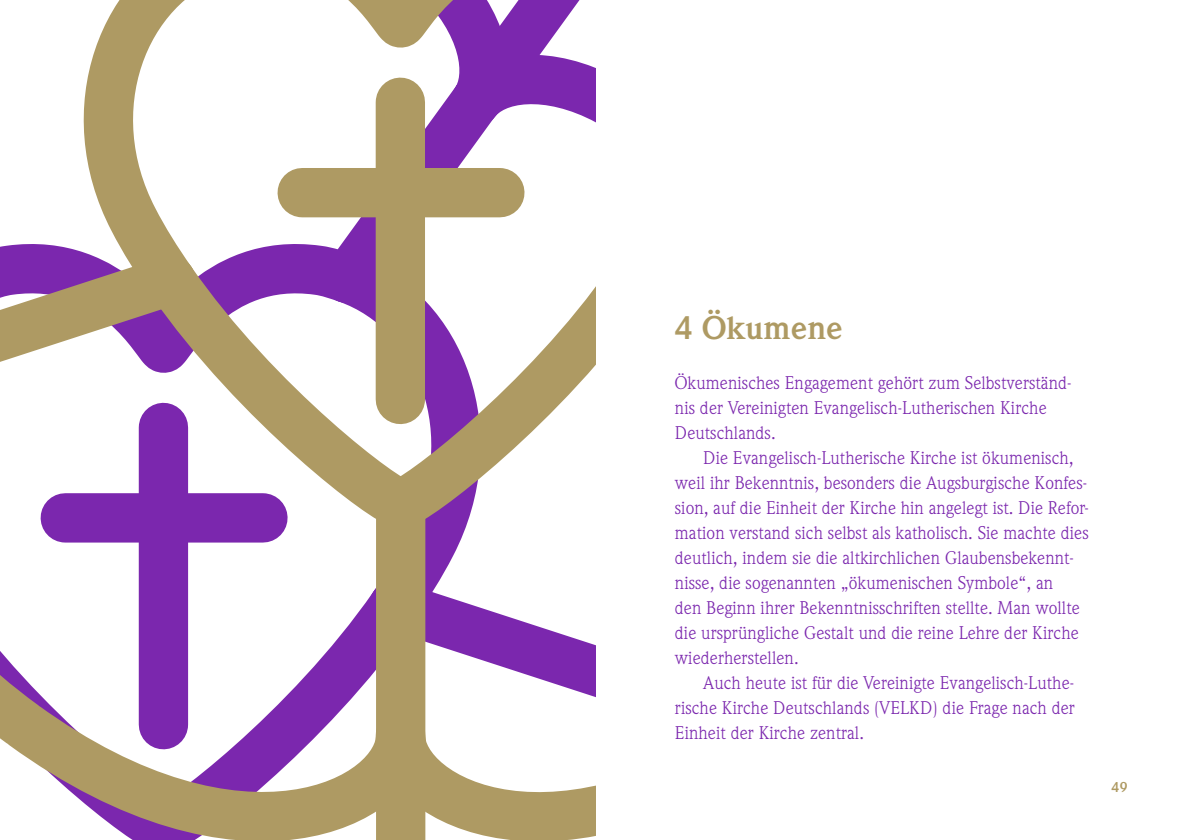
<style>
.page{position:relative;width:1191px;height:840px;background:#fff}
.page>*{position:absolute;margin:0;border:0;box-sizing:border-box;transform-origin:0 0}
.t1{font:700 32px "Weidemann";letter-spacing:.005em;color:#ae9a63}
.t2{font:18px/25px "Weidemann";letter-spacing:.005em;color:#7b27ae}
.t3{font:700 14px "Weidemann";color:#ae9a63}
</style>
<div class="page">
<svg style="left:0;top:674px;width:595px;height:164px"></svg>
<div style="left:376px;top:503px;width:49px;height:335px;background:#ae9a63"></div>
<svg style="left:0;top:0;width:595px;height:674px"></svg>
<svg style="left:102px;top:211px;width:249px;height:341px"></svg>
<svg style="left:351px;top:211px;width:244px;height:341px"></svg>
<h1 class="t1" style="left:675px;top:309px;width:169px">4 Ökumene</h1>
<p class="t2" style="left:675px;top:370px;width:398px">Ökumenisches Engagement gehört zum Selbstverständ&shy;nis der Vereinigten Evangelisch-Lutherischen Kirche<br>Deutschlands.</p>
<p class="t2" style="left:675px;top:445px;width:415px;text-indent:28px">Die Evangelisch-Lutherische Kirche ist ökumenisch, weil ihr Bekenntnis, besonders die Augsburgische Konfes&shy;sion, auf die Einheit der Kirche hin angelegt ist. Die Refor&shy;mation verstand sich selbst als katholisch. Sie machte dies deutlich, indem sie die altkirchlichen Glaubensbekennt&shy;nisse, die sogenannten „ökumenischen Symbole“, an<br>den Beginn ihrer Bekenntnisschriften stellte. Man wollte die ursprüngliche Gestalt und die reine Lehre der Kirche wiederherstellen.</p>
<p class="t2" style="left:675px;top:670px;width:401px;text-align:justify;text-indent:28px">Auch heute ist für die Vereinigte Evangelisch-Luthe&shy;rische Kirche Deutschlands (VELKD) die Frage nach der Einheit der Kirche zentral.</p>
<p class="t3" style="left:1111px;top:778px;width:17px">49</p>
</div>
